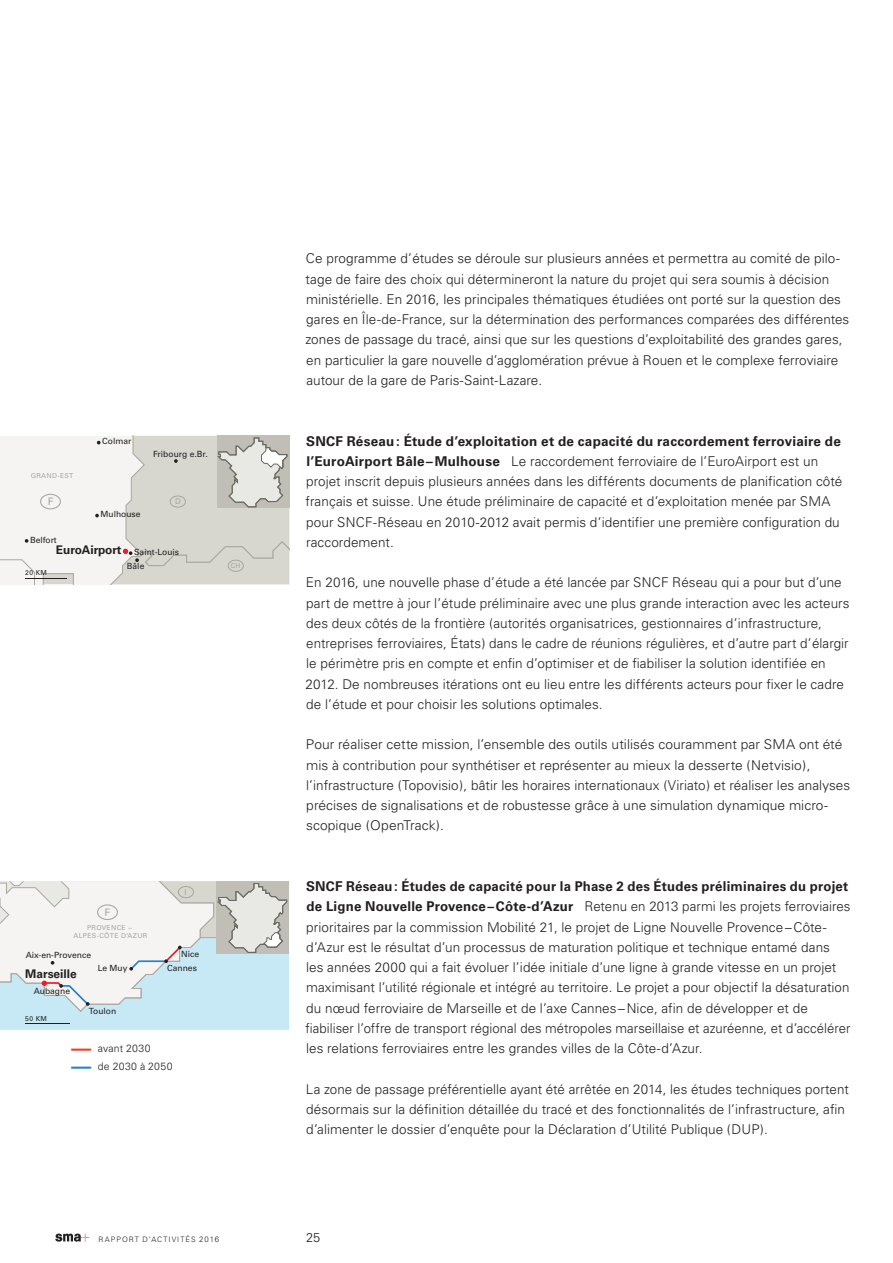
<style>
.page{position:relative;width:893px;height:1263px;background:#fff}
.page>*{position:absolute;margin:0;border:0;box-sizing:border-box;transform-origin:0 0}
.Lauftext_light_9_13{font:300 13.5px/20.2px "Univers";letter-spacing:.005em;color:#231f20}
.Lauftext_mit_Unterti{font:300 13.5px/20.2px "Univers";letter-spacing:.005em;color:#231f20}
.t1{font:300 12.75px "Univers";color:#231f20}
.t2{font:700 11.85px "Univers";color:#231f20}
.t3{font:300 10.5px "Univers";letter-spacing:.04em;color:#231f20}
.t4{font:300 10.5px "Univers";letter-spacing:.02em;color:#231f20}
.t5{font:10.35px "Univers";color:#aba69f}
.t6{font:8.55px/13.8px "Univers";color:#231f20;text-align:right}
.t7{font:7.95px "Univers";color:#aba69f}
.t8{font:300 7.5px "Univers";letter-spacing:.135em;color:#231f20}
.t9{font:6.75px/8.1px "Univers";letter-spacing:.05em;color:#aba69f;text-align:center}
.t10{font:6.75px "Univers";letter-spacing:.05em;color:#231f20}
.s1{font-weight:900;font-size:16.2px;color:#ef3e22}
.s2{font-weight:900;font-size:16.2px;color:#2783c5}
.s3{font-weight:700}
.s4{font-size:7.8px}
</style>
<div class="page">
<svg style="left:55px;top:1233px;width:34px;height:9px"></svg>
<div style="left:0;top:436px;width:289px;height:148px;background:#f5f4f3"></div>
<svg style="left:43px;top:573px;width:31px;height:11px"></svg>
<svg style="left:0;top:559px;width:35px;height:25px"></svg>
<hr style="left:26px;top:578px;width:41px;height:1px;background:#231f20">
<div style="left:40px;top:494px;width:21px;height:15px;border:1px solid #aba69f;border-radius:50%"></div>
<svg style="left:97px;top:441px;width:4px;height:3px"></svg>
<svg style="left:95px;top:514px;width:4px;height:3px"></svg>
<svg style="left:25px;top:539px;width:3px;height:4px"></svg>
<svg style="left:111px;top:436px;width:178px;height:148px"></svg>
<div style="left:228px;top:560px;width:16px;height:12px;border:1px solid #aba69f;border-radius:50%"></div>
<div style="left:170px;top:495px;width:16px;height:13px;border:1px solid #aba69f;border-radius:50%"></div>
<svg style="left:0;top:881px;width:289px;height:149px"></svg>
<p class="t9" style="left:31px;top:471px;width:44px">GRAND-EST</p>
<p class="t5" style="left:48px;top:495px;width:7px">F</p>
<p class="t6" style="left:30px;top:533px;width:28px">Belfort</p>
<p class="t6" style="left:102px;top:434px;width:31px">Colmar</p>
<p class="t6" style="left:153px;top:447px;width:56px">Fribourg e.Br.</p>
<p class="t6" style="left:100px;top:507px;width:42px">Mulhouse</p>
<p class="t7" style="left:175px;top:497px;width:7px">D</p>
<p class="t10" style="left:25px;top:569px;width:23px">20 KM</p>
<p class="t2" style="left:56px;top:543px;width:67px">EuroAirport</p>
<p class="t6" style="left:134px;top:545px;width:47px">Saint-Louis</p>
<p class="t6" style="left:127px;top:559px;width:19px">Bâle</p>
<p class="t9" style="left:231px;top:562px;width:11px">CH</p>
<p class="t5" style="left:104px;top:906px;width:7px">F</p>
<p class="t9" style="left:74px;top:923px;width:75px">PROVENCE –<br>ALPES-CÔTE D’AZUR</p>
<p class="t6" style="left:26px;top:948px;width:67px">Aix-en-Provence</p>
<p class="t2" style="left:25px;top:967px;width:53px">Marseille</p>
<p class="t6" style="left:34px;top:984px;width:38px">Aubagne</p>
<p class="t10" style="left:25px;top:1014px;width:23px">50 KM</p>
<p class="t6" style="left:98px;top:961px;width:31px">Le Muy</p>
<p class="t6" style="left:89px;top:1004px;width:29px">Toulon</p>
<p class="t7" style="left:185px;top:887px;width:4px">I</p>
<p class="t6" style="left:167px;top:947px;width:33px">Nice<br>Cannes</p>
<p class="t4" style="left:68px;top:1042px;width:84px"><span class="s1">—</span> avant 2030</p>
<p class="t3" style="left:68px;top:1060px;width:106px"><span class="s2">—</span> de 2030 à 2050</p>
<p class="Lauftext_light_9_13" style="left:305px;top:248px;width:545px">Ce programme d’études se déroule sur plusieurs années et permettra au comité de pilo&shy;tage de faire des choix qui détermineront la nature du projet qui sera soumis à décision ministérielle. En 2016, les principales thématiques étudiées ont porté sur la question des gares en Île-de-France, sur la détermination des performances comparées des différentes zones de passage du tracé, ainsi que sur les questions d’exploitabilité des grandes gares, en particulier la gare nouvelle d’agglomération prévue à Rouen et le complexe ferroviaire autour de la gare de Paris-Saint-Lazare.</p>
<p class="Lauftext_mit_Unterti" style="left:306px;top:431px;width:538px"><span class="s3">SNCF Réseau: Étude d’exploitation et de capacité du raccordement ferroviaire de l’EuroAirport Bâle–Mulhouse</span> Le raccordement ferroviaire de l’EuroAirport est un projet inscrit depuis plusieurs années dans les différents documents de planification côté français et suisse. Une étude préliminaire de capacité et d’exploitation menée par SMA pour SNCF-Réseau en 2010-2012 avait permis d’identifier une première configuration du raccordement.</p>
<p class="Lauftext_light_9_13" style="left:305px;top:572px;width:546px">En 2016, une nouvelle phase d’étude a été lancée par SNCF Réseau qui a pour but d’une part de mettre à jour l’étude préliminaire avec une plus grande interaction avec les acteurs des deux côtés de la frontière (autorités organisatrices, gestionnaires d’infrastructure, entreprises ferroviaires, États) dans le cadre de réunions régulières, et d’autre part d’élargir le périmètre pris en compte et enfin d’optimiser et de fiabiliser la solution identifiée en 2012. De nombreuses itérations ont eu lieu entre les différents acteurs pour fixer le cadre de l’étude et pour choisir les solutions optimales.</p>
<p class="Lauftext_light_9_13" style="left:306px;top:734px;width:546px">Pour réaliser cette mission, l’ensemble des outils utilisés couramment par SMA ont été mis à contribution pour synthétiser et représenter au mieux la desserte (Netvisio), l’infrastructure (Topovisio), bâtir les horaires internationaux (Viriato) et réaliser les analyses précises de signalisations et de robustesse grâce à une simulation dynamique micro&shy;scopique (OpenTrack).</p>
<p class="Lauftext_mit_Unterti" style="left:306px;top:876px;width:546px"><span class="s3">SNCF Réseau: Études de capacité pour la Phase 2 des Études préliminaires du projet de Ligne Nouvelle Provence–Côte-d’Azur</span> Retenu en 2013 parmi les projets ferroviaires prioritaires par la commission Mobilité 21, le projet de Ligne Nouvelle Provence–Côte&shy;d’Azur est le résultat d’un processus de maturation politique et technique entamé dans<br>les années 2000 qui a fait évoluer l’idée initiale d’une ligne à grande vitesse en un projet maximisant l’utilité régionale et intégré au territoire. Le projet a pour objectif la désaturation du nœud ferroviaire de Marseille et de l’axe Cannes –Nice, afin de développer et de fiabiliser l’offre de transport régional des métropoles marseillaise et azuréenne, et d’accélérer les relations ferroviaires entre les grandes villes de la Côte-d’Azur.</p>
<p class="Lauftext_light_9_13" style="left:306px;top:1079px;width:544px">La zone de passage préférentielle ayant été arrêtée en 2014, les études techniques portent désormais sur la définition détaillée du tracé et des fonctionnalités de l’infrastructure, afin d’alimenter le dossier d’enquête pour la Déclaration d’Utilité Publique (DUP).</p>
<p class="t8" style="left:99px;top:1234px;width:122px">RAPPORT D’ACTIVITÉS <span class="s4">2016</span></p>
<p class="t1" style="left:306px;top:1229px;width:16px">25</p>
</div>
